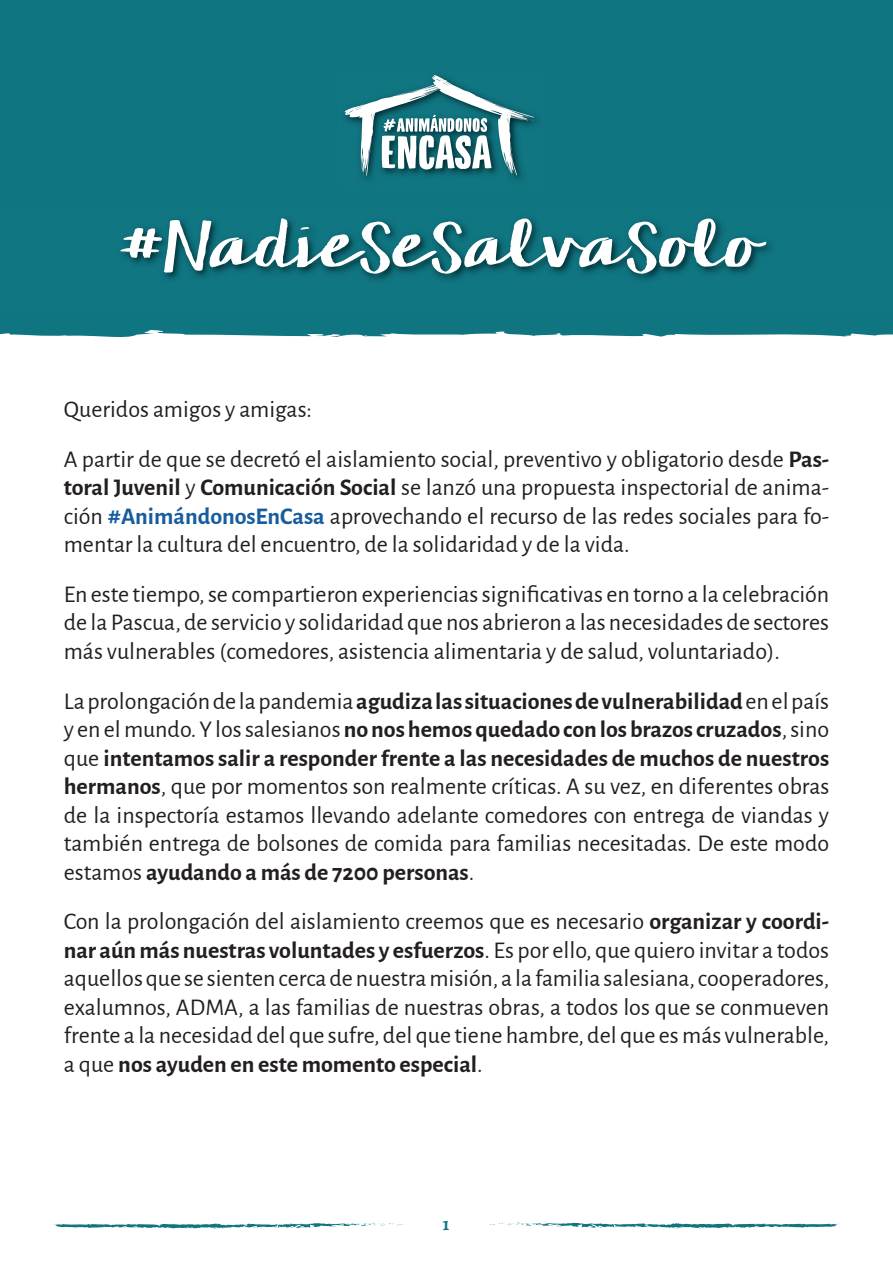
<style>
.page{position:relative;width:893px;height:1263px;background:#fff}
.page>*{position:absolute;margin:0;border:0;box-sizing:border-box;transform-origin:0 0}
.t1{font:60px "KG Camden Market Script";color:#fff}
.t2{font:24px/28.5px "Alegreya Sans";color:#231f20;text-align:justify}
.t3{font:700 18px "Alegreya";color:#0e7581}
.s1{font-weight:700}
.s2{font-weight:700;color:#175d9e}
</style>
<div class="page">
<svg style="left:53px;top:1223px;width:353px;height:6px"></svg>
<svg style="left:489px;top:1222px;width:350px;height:7px"></svg>
<div style="left:0;top:0;width:893px;height:337px;background:#0e7581"></div>
<svg style="left:15px;top:320px;width:8px;height:2px"></svg>
<img style="left:0;top:207px;width:893px;height:106px">
<div style="left:338px;top:69px;width:209px;height:120px;background:#107681"></div>
<svg style="left:344px;top:75px;width:190px;height:102px"></svg>
<h1 class="t1" style="left:118px;top:206px;width:643px">#NadieSeSalvaSolo</h1>
<p class="t2" style="left:64px;top:394px;width:250px">Queridos amigos y amigas:</p>
<p class="t2" style="left:64px;top:443px;width:767px">A partir de que se decretó el aislamiento social, preventivo y obligatorio desde <span class="s1">Pas&shy;toral Juvenil</span> y <span class="s1">Comunicación Social</span> se lanzó una propuesta inspectorial de anima&shy;ción <span class="s2">#AnimándonosEnCasa</span> aprovechando el recurso de las redes sociales para fo&shy;mentar la cultura del encuentro, de la solidaridad y de la vida.</p>
<p class="t2" style="left:64px;top:579px;width:767px">En este tiempo, se compartieron experiencias significativas en torno a la celebración de la Pascua, de servicio y solidaridad que nos abrieron a las necesidades de sectores más vulnerables (comedores, asistencia alimentaria y de salud, voluntariado).</p>
<p class="t2" style="left:64px;top:685px;width:767px">La prolongación de la pandemia <span class="s1">agudiza las situaciones de vulnerabilidad</span> en el país y en el mundo. Y los salesianos <span class="s1">no nos hemos quedado con los brazos cruzados</span>, sino que <span class="s1">intentamos salir a responder frente a las necesidades de muchos de nuestros hermanos</span>, que por momentos son realmente críticas. A su vez, en diferentes obras de la inspectoría estamos llevando adelante comedores con entrega de viandas y también entrega de bolsones de comida para familias necesitadas. De este modo estamos <span class="s1">ayudando a más de 7200 personas</span>.</p>
<p class="t2" style="left:64px;top:906px;width:767px">Con la prolongación del aislamiento creemos que es necesario <span class="s1">organizar y coordi&shy;nar aún más nuestras voluntades y esfuerzos</span>. Es por ello, que quiero invitar a todos aquellos que se sienten cerca de nuestra misión, a la familia salesiana, cooperadores, exalumnos, ADMA, a las familias de nuestras obras, a todos los que se conmueven frente a la necesidad del que sufre, del que tiene hambre, del que es más vulnerable, a que <span class="s1">nos ayuden en este momento especial</span>.</p>
<p class="t3" style="left:443px;top:1213px;width:8px">1</p>
</div>
